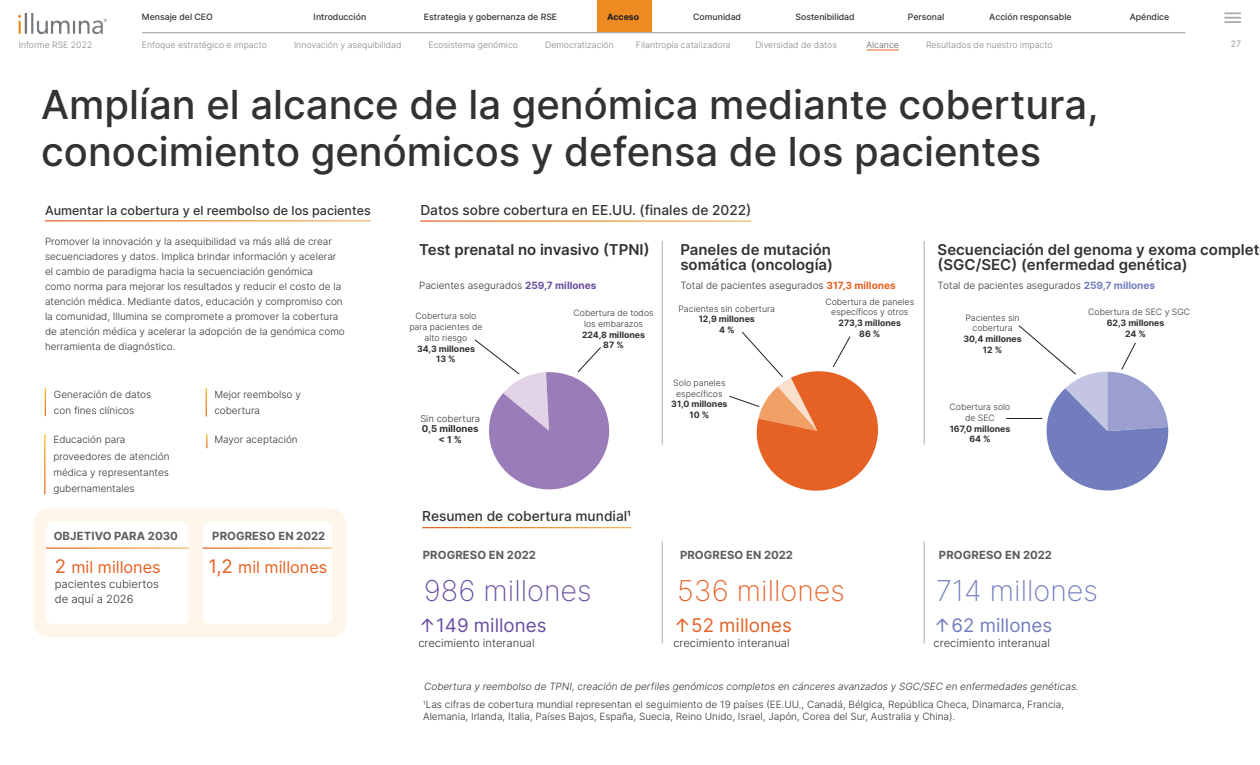
<style>
.page{position:relative;width:1260px;height:765px;background:#fff}
.page>*{position:absolute;margin:0;border:0;box-sizing:border-box;transform-origin:0 0}
.t1{font:500 40px/47.5px "Inter";color:#313232}
.t2{font:28.75px "Inter Extra Light BETA";color:#694fa0}
.t3{font:28.75px "Inter Extra Light BETA";color:#e66124}
.t4{font:28.75px "Inter Extra Light BETA";color:#727dbd}
.t5{font:18.75px "Inter";color:#694fa0}
.t6{font:18.75px "Inter";color:#e66124}
.t7{font:18.75px "Inter";color:#727dbd}
.t8{font:16.25px "Inter";color:#e66124}
.t9{font:600 15px/15px "Inter";color:#313232}
.t10{font:500 13.75px "Inter";color:#313232}
.t11{font:500 12.5px "Inter";color:#313232}
.t12{font:11.25px/15px "Inter Light BETA";color:#313232}
.t13{font:700 11.25px "Inter";letter-spacing:.01em;color:#5c5c5d}
.t14{font:10px/15px "Inter Light BETA";color:#313232}
.t15{font:700 9.5px/10.8px "Inter";color:#313232;text-align:center}
.t16{font:8.75px/10.6px "Inter Light BETA";color:#313232;text-align:center}
.t17{font:8.75px "Inter Light BETA";color:#858585}
.t18{font:500 8.75px "Inter";color:#313232}
.t19{font:700 8.75px "Inter";color:#313232}
.t20{font:8.75px "Inter Light BETA";color:#5c5c5d}
.t21{font:700 8.75px "Inter";color:#231f20}
.s1{font-family:"Inter";font-weight:700;color:#694fa0}
.s2{font-family:"Inter";font-weight:700}
.s3{font-family:"Inter";font-weight:700;color:#e66124}
.s4{font-family:"Inter Light BETA";font-weight:400}
.s5{font-family:"Inter";font-weight:700;color:#727dbd}
.s6{font-size:18.75px}
.s7{font-family:"Inter Light Italic BETA"}
</style>
<div class="page">
<div style="left:597px;top:0;width:55px;height:33px;background:#ed8b22"></div>
<hr style="left:142px;top:32px;width:1043px;height:1px;background:#adaeae">
<svg style="left:1225px;top:12px;width:15px;height:11px"></svg>
<img style="left:19px;top:14px;width:88px;height:19px">
<hr style="left:866px;top:50px;width:33px;height:1px;background:#e66124">
<svg style="left:206px;top:389px;width:1px;height:27px"></svg>
<svg style="left:45px;top:389px;width:1px;height:27px"></svg>
<svg style="left:206px;top:434px;width:1px;height:14px"></svg>
<hr style="left:662px;top:241px;width:1px;height:204px;background:#adaeae">
<hr style="left:924px;top:241px;width:1px;height:204px;background:#adaeae">
<svg style="left:474px;top:339px;width:136px;height:151px"></svg>
<svg style="left:729px;top:332px;width:150px;height:159px"></svg>
<hr style="left:1006px;top:418px;width:36px;height:1px;background:#231f20">
<svg style="left:1019px;top:325px;width:150px;height:166px"></svg>
<div style="left:34px;top:509px;width:312px;height:129px;background:#fdf6e9;border-radius:15px"></div>
<div style="left:46px;top:521px;width:143px;height:103px;background:#fff;border-radius:8px"></div>
<div style="left:203px;top:521px;width:129px;height:103px;background:#fff;border-radius:8px"></div>
<hr style="left:662px;top:542px;width:1px;height:101px;background:#adaeae">
<hr style="left:924px;top:542px;width:1px;height:101px;background:#adaeae">
<p class="t18" style="left:142px;top:10px;width:73px">Mensaje del CEO</p>
<p class="t18" style="left:314px;top:10px;width:54px">Introducción</p>
<p class="t18" style="left:424px;top:10px;width:135px">Estrategia y gobernanza de RSE</p>
<p class="t21" style="left:607px;top:10px;width:34px">Acceso</p>
<p class="t18" style="left:693px;top:10px;width:49px">Comunidad</p>
<p class="t18" style="left:796px;top:10px;width:61px">Sostenibilidad</p>
<p class="t18" style="left:908px;top:10px;width:38px">Personal</p>
<p class="t18" style="left:989px;top:10px;width:84px">Acción responsable</p>
<p class="t18" style="left:1130px;top:10px;width:41px">Apéndice</p>
<p class="t17" style="left:142px;top:38px;width:127px">Enfoque estratégico e impacto</p>
<p class="t17" style="left:294px;top:38px;width:109px">Innovación y asequibilidad</p>
<p class="t17" style="left:429px;top:38px;width:91px">Ecosistema genómico</p>
<p class="t17" style="left:545px;top:38px;width:70px">Democratización</p>
<p class="t17" style="left:636px;top:38px;width:96px">Filantropía catalizadora</p>
<p class="t17" style="left:755px;top:38px;width:83px">Diversidad de datos</p>
<p class="t20" style="left:866px;top:38px;width:34px">Alcance</p>
<p class="t17" style="left:926px;top:38px;width:128px">Resultados de nuestro impacto</p>
<p class="t17" style="left:19px;top:38px;width:75px">Informe RSE 2022</p>
<p class="t17" style="left:1231px;top:38px;width:12px">27</p>
<p class="t1" style="left:41px;top:79px;width:1059px">Amplían el alcance de la genómica mediante cobertura, conocimiento genómicos y defensa de los pacientes</p>
<p class="t11" style="left:45px;top:201px;width:327px">Aumentar la cobertura y el reembolso de los pacientes</p>
<p class="t10" style="left:420px;top:200px;width:333px">Datos sobre cobertura en EE.UU. (finales de 2022)</p>
<p class="t9" style="left:419px;top:242px;width:232px">Test prenatal no invasivo (TPNI)</p>
<p class="t14" style="left:419px;top:277px;width:179px">Pacientes asegurados <span class="s1">259,7 millones</span></p>
<p class="t16" style="left:573px;top:307px;width:82px">Cobertura de todos los embarazos<br><span class="s2">224,8 millones<br>87 %</span></p>
<p class="t14" style="left:45px;top:233px;width:301px">Promover la innovación y la asequibilidad va más allá de crear secuenciadores y datos. Implica brindar información y acelerar el cambio de paradigma hacia la secuenciación genómica<br>como norma para mejorar los resultados y reducir el costo de la atención médica. Mediante datos, educación y compromiso con la comunidad, Illumina se compromete a promover la cobertura de atención médica y acelerar la adopción de la genómica como herramienta de diagnóstico.</p>
<p class="t9" style="left:680px;top:242px;width:154px">Paneles de mutación somática (oncología)</p>
<p class="t16" style="left:825px;top:296px;width:90px">Cobertura de paneles específicos y otros<br><span class="s2">273,3 millones<br>86 %</span></p>
<p class="t14" style="left:680px;top:277px;width:217px">Total de pacientes asegurados <span class="s3">317,3 millones</span></p>
<p class="t16" style="left:678px;top:303px;width:98px">Pacientes sin cobertura<br><span class="s2">12,9 millones<br>4%</span></p>
<p class="t16" style="left:409px;top:311px;width:75px">Cobertura solo para pacientes de alto riesgo<br><span class="s2">34,3 millones<br>13 %</span></p>
<p class="t14" style="left:54px;top:386px;width:99px;line-height:16.2px">Generación de datos con fines clínicos</p>
<p class="t14" style="left:53px;top:431px;width:118px;line-height:16.2px">Educación para proveedores de atención médica y representantes gubernamentales</p>
<p class="t14" style="left:214px;top:432px;width:85px">Mayor aceptación</p>
<p class="t14" style="left:214px;top:386px;width:88px;line-height:16.2px">Mejor reembolso y cobertura</p>
<p class="t13" style="left:54px;top:528px;width:126px">OBJETIVO PARA 2030</p>
<p class="t13" style="left:212px;top:528px;width:115px">PROGRESO EN 2022</p>
<p class="t15" style="left:420px;top:413px;width:61px"><span class="s4">Sin cobertura<br></span>0,5 millones &lt;1%</p>
<p class="t10" style="left:422px;top:506px;width:210px">Resumen de cobertura mundial1</p>
<p class="t16" style="left:671px;top:377px;width:58px">Solo paneles específicos<br><span class="s2">31,0 millones<br>10 %</span></p>
<p class="t9" style="left:938px;top:242px;width:323px">Secuenciación del genoma y exoma complet (SGC/SEC) (enfermedad genética)</p>
<p class="t14" style="left:938px;top:277px;width:219px">Total de pacientes asegurados <span class="s5">259,7 millones</span></p>
<p class="t16" style="left:963px;top:312px;width:60px">Pacientes sin cobertura<br><span class="s2">30,4 millones<br>12 %</span></p>
<p class="t16" style="left:950px;top:402px;width:62px">Cobertura solo de SEC<br><span class="s2">167,0 millones<br>64 %</span></p>
<p class="t16" style="left:1088px;top:307px;width:104px">Cobertura de SEC y SGC</p>
<p class="t19" style="left:1107px;top:316px;width:59px">62,3 millones</p>
<p class="t19" style="left:1125px;top:327px;width:22px">24 %</p>
<p class="t8" style="left:55px;top:555px;width:107px"><span class="s6">2</span> mil millones</p>
<p class="t8" style="left:208px;top:555px;width:121px"><span class="s6">1,2</span> mil millones</p>
<p class="t12" style="left:55px;top:576px;width:105px">pacientes cubiertos de aquí a 2026</p>
<p class="t13" style="left:423px;top:547px;width:115px">PROGRESO EN 2022</p>
<p class="t13" style="left:680px;top:547px;width:115px">PROGRESO EN 2022</p>
<p class="t13" style="left:939px;top:547px;width:115px">PROGRESO EN 2022</p>
<p class="t2" style="left:424px;top:570px;width:169px">986 millones</p>
<p class="t3" style="left:677px;top:570px;width:169px">536 millones</p>
<p class="t6" style="left:673px;top:612px;width:120px">↑52 millones</p>
<p class="t12" style="left:673px;top:635px;width:118px">crecimiento interanual</p>
<p class="t5" style="left:418px;top:612px;width:130px">↑149 millones</p>
<p class="t12" style="left:418px;top:635px;width:118px">crecimiento interanual</p>
<p class="t4" style="left:936px;top:570px;width:163px">714 millones</p>
<p class="t7" style="left:934px;top:612px;width:120px">↑62 millones</p>
<p class="t12" style="left:934px;top:635px;width:118px">crecimiento interanual</p>
<p class="t14" style="left:423px;top:677px;width:657px;line-height:17.8px"><span class="s7">Cobertura y reembolso de TPNI, creación de perfiles genómicos completos en cánceres avanzados y SGC/SEC en enfermedades genéticas.<br></span><sup>1</sup>Las cifras de cobertura mundial representan el seguimiento de 19 países (EE.UU., Canadá, Bélgica, República Checa, Dinamarca, Francia,</p>
<p class="t14" style="left:423px;top:709px;width:534px">Alemania, Irlanda, Italia, Países Bajos, España, Suecia, Reino Unido, Israel, Japón, Corea del Sur, Australia y China).</p>
</div>
